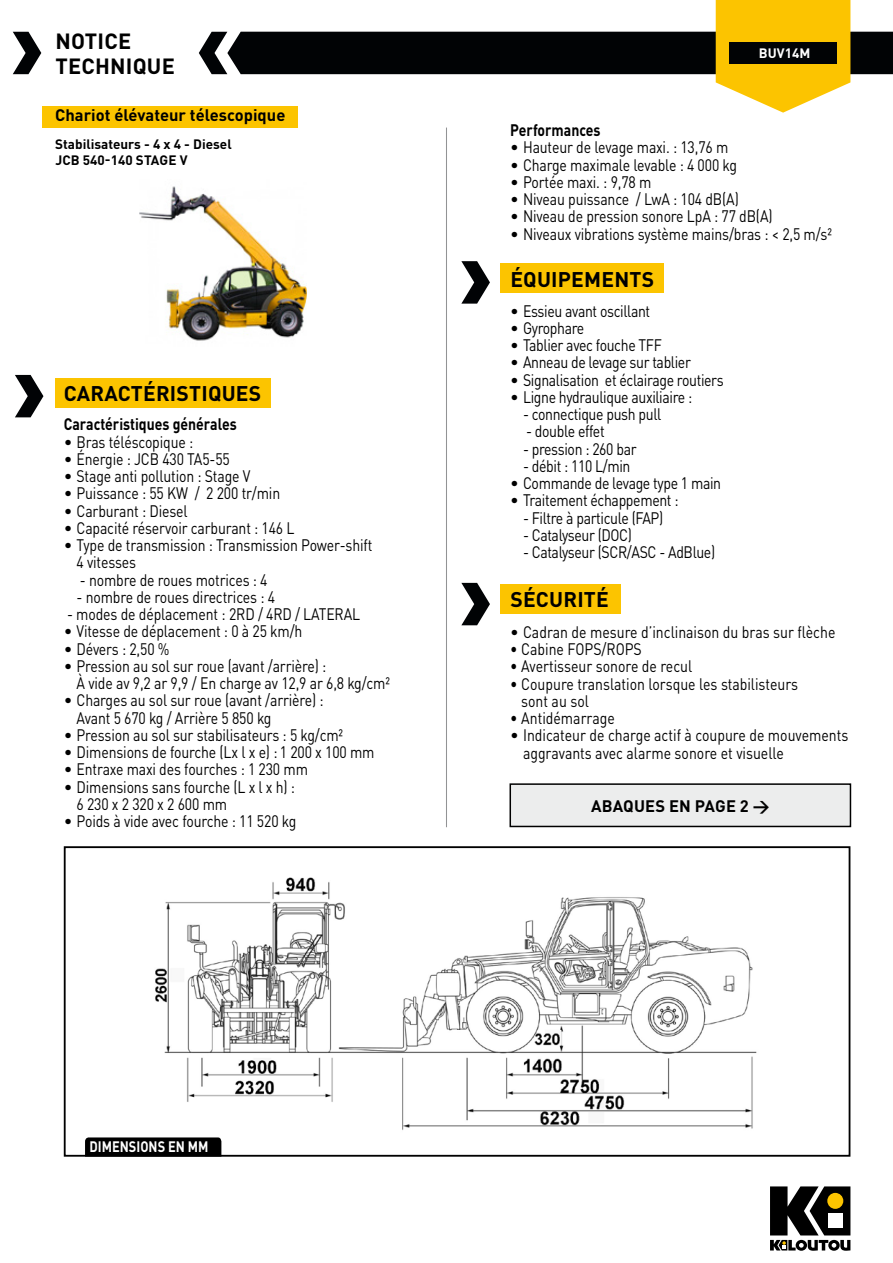
<style>
.page{position:relative;width:893px;height:1263px;background:#fff}
.page>*{position:absolute;margin:0;border:0;box-sizing:border-box;transform-origin:0 0}
.t1{font:700 21.75px/26px "DIN Pro";letter-spacing:.01em;color:#000}
.t2{font:700 21px "DIN Pro";letter-spacing:.01em;color:#000}
.t3{font:16.5px/17.2px "DIN Pro";letter-spacing:-.01em;color:#000}
.t4{font:16.5px/17.2px "DIN Pro";letter-spacing:-.01em;color:#000;scale:.85 1}
.t5{font:700 16.5px "DIN Pro";color:#000}
.t6{font:700 16.5px "DIN Pro";color:#000;scale:.85 1}
.t7{font:700 15px "DIN Pro";color:#fff;scale:.85 1}
.t8{font:700 13.5px/16.2px "DIN Pro";color:#000}
.t9{font:700 13.5px "DIN Pro";letter-spacing:.005em;color:#fff}
</style>
<div class="page">
<img style="left:155px;top:877px;width:602px;height:269px">
<div style="left:64px;top:846px;width:786px;height:311px;border:2px solid #000"></div>
<div style="left:55px;top:378px;width:215px;height:30px;background:#fcc400"></div>
<svg style="left:13px;top:32px;width:28px;height:42px"></svg>
<svg style="left:199px;top:0;width:694px;height:113px"></svg>
<svg style="left:770px;top:1186px;width:80px;height:65px"></svg>
<div style="left:43px;top:106px;width:255px;height:22px;background:#fcc400"></div>
<hr style="left:446px;top:128px;width:1px;height:699px;background:#929395">
<div style="left:729px;top:42px;width:108px;height:22px;background:#010305"></div>
<img style="left:140px;top:186px;width:167px;height:155px">
<svg style="left:15px;top:375px;width:28px;height:42px"></svg>
<div style="left:500px;top:263px;width:163px;height:30px;background:#fcc400"></div>
<svg style="left:461px;top:261px;width:29px;height:43px"></svg>
<div style="left:85px;top:1137px;width:136px;height:19px;background:#000"></div>
<div style="left:500px;top:584px;width:121px;height:30px;background:#fcc400"></div>
<svg style="left:461px;top:583px;width:29px;height:42px"></svg>
<div style="left:510px;top:784px;width:340px;height:42px;background:#eceded"></div>
<div style="left:509px;top:783px;width:342px;height:44px;border:2px solid #000"></div>
<h1 class="t1" style="left:55px;top:25px;width:121px">NOTICE<br>TECHNIQUE</h1>
<p class="t5" style="left:55px;top:101px;width:232px">Chariot élévateur télescopique</p>
<p class="t8" style="left:55px;top:134px;width:178px">Stabilisateurs - 4 x 4 - Diesel<br>JCB 540-140 STAGE V</p>
<p class="t2" style="left:64px;top:375px;width:199px">CARACTÉRISTIQUES</p>
<p class="t6" style="left:64px;top:411px;width:205px">Caractéristiques générales</p>
<p class="t3" style="left:64px;top:431px;width:131px">• Bras téléscopique :</p>
<p class="t3" style="left:64px;top:449px;width:168px">• Énergie : JCB 430 TA5-55</p>
<p class="t3" style="left:64px;top:466px;width:188px">• Stage anti pollution : Stage V</p>
<p class="t3" style="left:64px;top:483px;width:218px">• Puissance : 55 KW / 2 200 tr/min</p>
<p class="t3" style="left:64px;top:500px;width:125px">• Carburant : Diesel</p>
<p class="t3" style="left:64px;top:518px;width:232px">• Capacité réservoir carburant : 146 L</p>
<p class="t3" style="left:77px;top:535px;width:297px;text-indent:-13px">• Type de transmission : Transmission Power-shift<br>4 vitesses</p>
<p class="t4" style="left:80px;top:569px;width:222px">- nombre de roues motrices : 4</p>
<p class="t4" style="left:77px;top:587px;width:235px">- nombre de roues directrices : 4</p>
<p class="t4" style="left:67px;top:604px;width:346px">- modes de déplacement : 2RD / 4RD / LATERAL</p>
<p class="t3" style="left:64px;top:621px;width:240px">• Vitesse de déplacement : 0 à 25 km/h</p>
<p class="t3" style="left:64px;top:638px;width:107px">• Dévers : 2,50 %</p>
<p class="t3" style="left:77px;top:656px;width:315px;text-indent:-13px">• Pression au sol sur roue (avant /arrière) :<br>À vide av 9,2 ar 9,9 / En charge av 12,9 ar 6,8 kg/cm²</p>
<p class="t3" style="left:77px;top:690px;width:249px;text-indent:-13px">• Charges au sol sur roue (avant /arrière) :<br>Avant 5 670 kg / Arrière 5 850 kg</p>
<p class="t3" style="left:64px;top:725px;width:281px">• Pression au sol sur stabilisateurs : 5 kg/cm²</p>
<p class="t3" style="left:64px;top:742px;width:312px">• Dimensions de fourche (Lx l x e) : 1 200 x 100 mm</p>
<p class="t3" style="left:64px;top:759px;width:246px">• Entraxe maxi des fourches : 1 230 mm</p>
<p class="t3" style="left:77px;top:776px;width:220px;text-indent:-13px">• Dimensions sans fourche (L x l x h) :<br>6 230 x 2 320 x 2 600 mm</p>
<p class="t3" style="left:64px;top:811px;width:234px">• Poids à vide avec fourche : 11 520 kg</p>
<p class="t9" style="left:759px;top:42px;width:53px">BUV14M</p>
<p class="t6" style="left:510px;top:116px;width:108px">Performances</p>
<p class="t3" style="left:510px;top:137px;width:220px">• Hauteur de levage maxi. : 13,76 m</p>
<p class="t3" style="left:510px;top:154px;width:228px">• Charge maximale levable : 4 000 kg</p>
<p class="t3" style="left:510px;top:172px;width:143px">• Portée maxi. : 9,78 m</p>
<p class="t3" style="left:510px;top:189px;width:230px">• Niveau puissance / LwA : 104 dB(A)</p>
<p class="t3" style="left:510px;top:206px;width:264px">• Niveau de pression sonore LpA : 77 dB(A)</p>
<p class="t3" style="left:510px;top:223px;width:323px">• Niveaux vibrations système mains/bras : &lt; 2,5 m/s²</p>
<p class="t2" style="left:510px;top:262px;width:145px">ÉQUIPEMENTS</p>
<p class="t3" style="left:510px;top:300px;width:141px">• Essieu avant oscillant</p>
<p class="t3" style="left:510px;top:318px;width:76px">• Gyrophare</p>
<p class="t3" style="left:510px;top:335px;width:153px">• Tablier avec fouche TFF</p>
<p class="t3" style="left:510px;top:352px;width:182px">• Anneau de levage sur tablier</p>
<p class="t3" style="left:510px;top:369px;width:215px">• Signalisation et éclairage routiers</p>
<p class="t3" style="left:510px;top:387px;width:183px">• Ligne hydraulique auxiliaire :</p>
<p class="t4" style="left:523px;top:404px;width:164px">- connectique push pull</p>
<p class="t4" style="left:526px;top:421px;width:94px">- double effet</p>
<p class="t4" style="left:523px;top:438px;width:135px">- pression : 260 bar</p>
<p class="t4" style="left:523px;top:456px;width:128px">- débit : 110 L/min</p>
<p class="t3" style="left:510px;top:473px;width:212px">• Commande de levage type 1 main</p>
<p class="t3" style="left:510px;top:490px;width:170px">• Traitement échappement :</p>
<p class="t4" style="left:523px;top:507px;width:167px">- Filtre à particule (FAP)</p>
<p class="t4" style="left:523px;top:525px;width:130px">- Catalyseur (DOC)</p>
<p class="t4" style="left:523px;top:542px;width:228px">- Catalyseur (SCR/ASC - AdBlue)</p>
<p class="t2" style="left:510px;top:582px;width:100px">SÉCURITÉ</p>
<p class="t3" style="left:510px;top:622px;width:327px">• Cadran de mesure d’inclinaison du bras sur flèche</p>
<p class="t4" style="left:510px;top:639px;width:156px">• Cabine FOPS/ROPS</p>
<p class="t4" style="left:510px;top:656px;width:216px">• Avertisseur sonore de recul</p>
<p class="t4" style="left:521px;top:673px;width:327px;text-indent:-11px">• Coupure translation lorsque les stabilisteurs sont au sol</p>
<p class="t4" style="left:510px;top:708px;width:124px">• Antidémarrage</p>
<p class="t3" style="left:523px;top:725px;width:327px;text-indent:-13px">• Indicateur de charge actif à coupure de mouvements aggravants avec alarme sonore et visuelle</p>
<p class="t5" style="left:591px;top:792px;width:180px">ABAQUES EN PAGE 2 →</p>
<p class="t7" style="left:90px;top:1134px;width:142px">DIMENSIONS EN MM</p>
</div>
